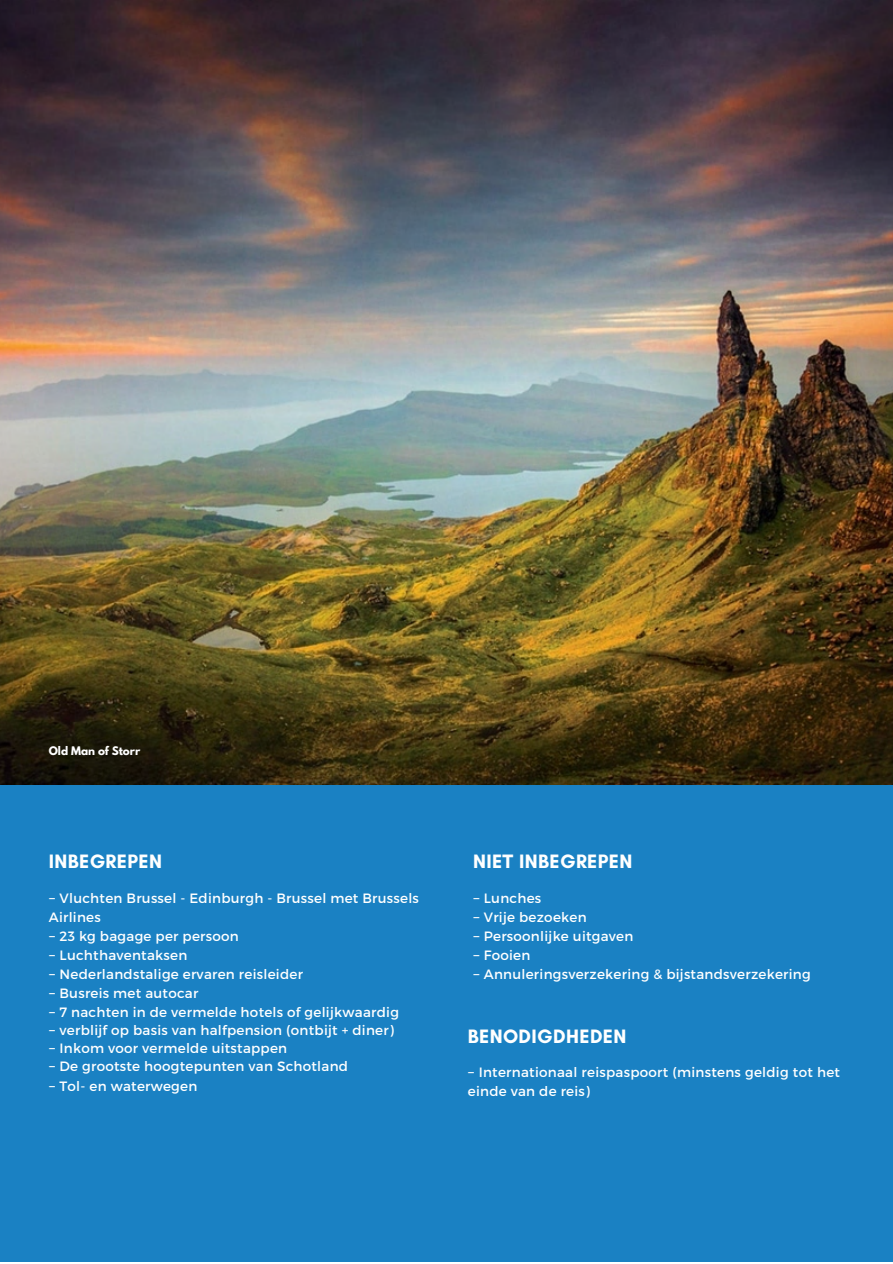
<style>
.page{position:relative;width:893px;height:1264px;background:#fff}
.page>*{position:absolute;margin:0;border:0;box-sizing:border-box;transform-origin:0 0}
.t1{font:700 19.8px "Glacial Indifference";letter-spacing:.02em;color:#fff}
.t2{font:13.5px/18.8px "Montserrat";letter-spacing:.02em;color:#fff}
.t3{font:700 10.5px "League Spartan";color:#fff}
</style>
<div class="page">
<div style="left:0;top:785px;width:892px;height:477px;background:#1a81c3"></div>
<img style="left:0;top:0;width:892px;height:785px">
<p class="t3" style="left:49px;top:745px;width:93px">Old Man of Storr</p>
<h1 class="t1" style="left:49px;top:849px;width:115px">INBEGREPEN</h1>
<h1 class="t1" style="left:473px;top:849px;width:161px">NIET INBEGREPEN</h1>
<p class="t2" style="left:473px;top:887px;width:339px">− Lunches<br>− Vrije bezoeken<br>− Persoonlijke uitgaven<br>− Fooien<br>− Annuleringsverzekering &amp; bijstandsverzekering</p>
<p class="t2" style="left:49px;top:887px;width:371px">− Vluchten Brussel - Edinburgh - Brussel met Brussels Airlines<br>− 23 kg bagage per persoon<br>− Luchthaventaksen<br>− Nederlandstalige ervaren reisleider<br>− Busreis met autocar<br>− 7 nachten in de vermelde hotels of gelijkwaardig<br>− verblijf op basis van halfpension (ontbijt + diner)<br>− Inkom voor vermelde uitstappen<br>− De grootste hoogtepunten van Schotland<br>− Tol- en waterwegen</p>
<h1 class="t1" style="left:468px;top:1023px;width:160px">BENODIGDHEDEN</h1>
<p class="t2" style="left:468px;top:1062px;width:374px">− Internationaal reispaspoort (minstens geldig tot het einde van de reis)</p>
</div>
